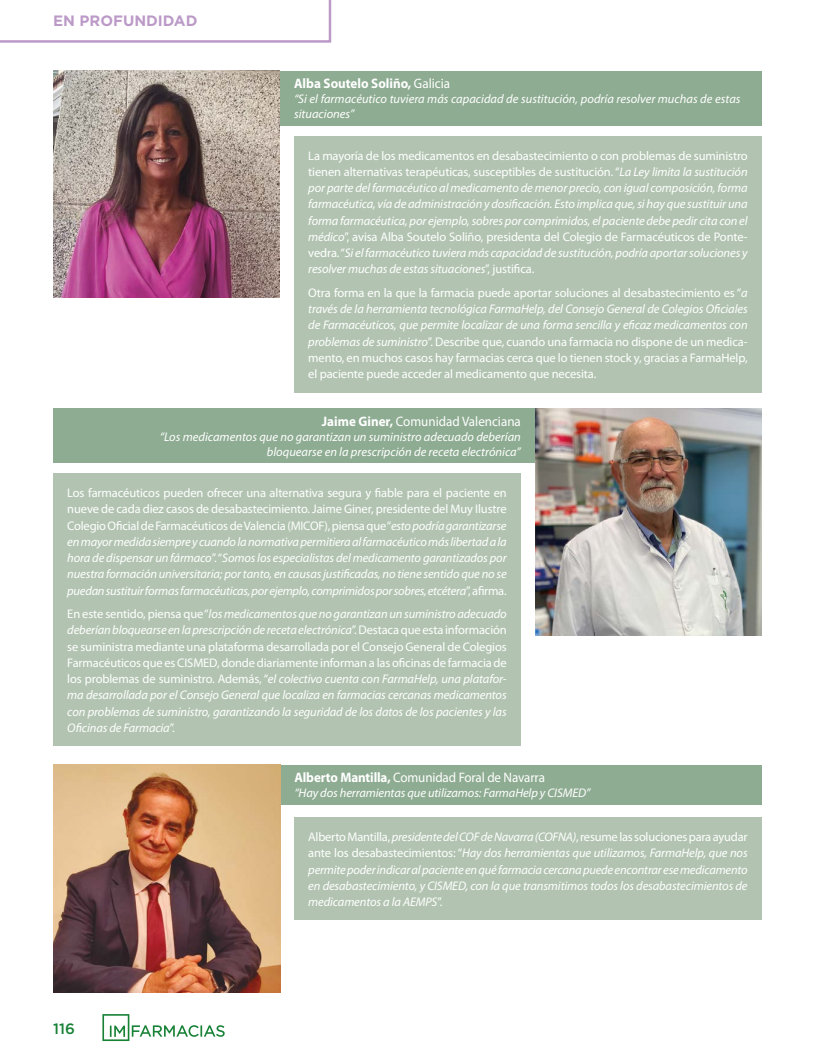
<style>
.page{position:relative;width:815px;height:1063px;background:#fff}
.page>*{position:absolute;margin:0;border:0;box-sizing:border-box;transform-origin:0 0}
.t1{font:700 15px "Gotham";color:#bc9ac8}
.t2{font:500 15px "Gotham";color:#178236}
.t3{font:13.75px "Myriad Pro";letter-spacing:-.01em;color:#fff;scale:.95 1}
.t4{font:700 13.75px "Myriad Pro";color:#fff;scale:.95 1}
.t5{font:italic 12.5px/16.2px "Myriad Pro";letter-spacing:-.01em;color:#fff;text-align:justify}
.t6{font:12.5px/16.2px "Myriad Pro";letter-spacing:-.01em;color:#fff;text-align:justify}
.s1{font-weight:400}
.s2{font-style:normal}
.s3{font-style:italic}
.s4{font-weight:700}
</style>
<div class="page">
<svg style="left:0;top:0;width:331px;height:43px"></svg>
<svg style="left:102px;top:1014px;width:123px;height:27px"></svg>
<div style="left:294px;top:136px;width:468px;height:256px;background:#b2c4b1"></div>
<div style="left:266px;top:71px;width:496px;height:54px;background:#8eac92"></div>
<img style="left:53px;top:71px;width:227px;height:227px">
<div style="left:294px;top:818px;width:468px;height:102px;background:#b2c4b1"></div>
<div style="left:266px;top:765px;width:496px;height:39px;background:#8eac92"></div>
<img style="left:53px;top:765px;width:227px;height:227px">
<div style="left:53px;top:474px;width:468px;height:272px;background:#b2c4b1"></div>
<div style="left:53px;top:408px;width:496px;height:55px;background:#8eac92"></div>
<img style="left:535px;top:408px;width:227px;height:227px">
<p class="t1" style="left:53px;top:12px;width:146px">EN PROFUNDIDAD</p>
<p class="t4" style="left:294px;top:75px;width:166px">Alba Soutelo Soliño, <span class="s1">Galicia</span></p>
<p class="t5" style="left:294px;top:91px;width:448px;line-height:15px">“Si el farmacéutico tuviera más capacidad de sustitución, podría resolver muchas de estas situaciones”</p>
<p class="t5" style="left:308px;top:147px;width:441px"><span class="s2">La mayoría de los medicamentos en desabastecimiento o con problemas de suministro tienen alternativas terapéuticas, susceptibles de sustitución. “</span>La Ley limita la sustitución por parte del farmacéutico al medicamento de menor precio, con igual composición, forma farmacéutica, vía de administración y dosificación. Esto implica que, si hay que sustituir una forma farmacéutica, por ejemplo, sobres por comprimidos, el paciente debe pedir cita con el médico<span class="s2">”, avisa Alba Soutelo Soliño, presidenta del Colegio de Farmacéuticos de Ponte&shy;vedra. “</span>Si el farmacéutico tuviera más capacidad de sustitución, podría aportar soluciones y resolver muchas de estas situaciones<span class="s2">”, justifica.</span></p>
<p class="t6" style="left:308px;top:284px;width:441px">Otra forma en la que la farmacia puede aportar soluciones al desabastecimiento es “<span class="s3">a través de la herramienta tecnológica FarmaHelp, del Consejo General de Colegios Oficiales de Farmacéuticos, que permite localizar de una forma sencilla y eficaz medicamentos con problemas de suministro</span>”. Describe que, cuando una farmacia no dispone de un medica&shy;mento, en muchos casos hay farmacias cerca que lo tienen stock y, gracias a FarmaHelp, el paciente puede acceder al medicamento que necesita.</p>
<p class="t3" style="left:322px;top:413px;width:211px"><span class="s4">Jaime Giner,</span> Comunidad Valenciana</p>
<p class="t5" style="left:160px;top:429px;width:363px;line-height:15px;text-align:right">“Los medicamentos que no garantizan un suministro adecuado deberían bloquearse en la prescripción de receta electrónica”</p>
<p class="t5" style="left:67px;top:485px;width:441px"><span class="s2">Los farmacéuticos pueden ofrecer una alternativa segura y fiable para el paciente en nueve de cada diez casos de desabastecimiento. Jaime Giner, presidente del Muy Ilustre Colegio Oficial de Farmacéuticos de Valencia (MICOF), piensa que “</span>esto podría garantizarse en mayor medida siempre y cuando la normativa permitiera al farmacéutico más libertad a la hora de dispensar un fármaco<span class="s2">”. “</span>Somos los especialistas del medicamento garantizados por nuestra formación universitaria; por tanto, en causas justificadas, no tiene sentido que no se puedan sustituir formas farmacéuticas, por ejemplo, comprimidos por sobres, etcétera<span class="s2">”, afirma.</span></p>
<p class="t5" style="left:67px;top:605px;width:441px"><span class="s2">En este sentido, piensa que “</span>los medicamentos que no garantizan un suministro adecuado deberían bloquearse en la prescripción de receta electrónica<span class="s2">”. Destaca que esta información se suministra mediante una plataforma desarrollada por el Consejo General de Colegios Farmacéuticos que es CISMED, donde diariamente informan a las oficinas de farmacia de los problemas de suministro. Además, “</span>el colectivo cuenta con FarmaHelp, una platafor&shy;ma desarrollada por el Consejo General que localiza en farmacias cercanas medicamentos con problemas de suministro, garantizando la seguridad de los datos de los pacientes y las Oficinas de Farmacia<span class="s2">”.</span></p>
<p class="t3" style="left:294px;top:769px;width:265px"><span class="s4">Alberto Mantilla,</span> Comunidad Foral de Navarra</p>
<p class="t5" style="left:294px;top:785px;width:297px">“Hay dos herramientas que utilizamos: FarmaHelp y CISMED”</p>
<p class="t2" style="left:53px;top:1018px;width:23px">116</p>
<p class="t5" style="left:308px;top:829px;width:441px"><span class="s2">Alberto Mantilla,</span> presidente del COF de Navarra (COFNA)<span class="s2">, resume las soluciones para ayudar ante los desabastecimientos: “</span>Hay dos herramientas que utilizamos, FarmaHelp, que nos permite poder indicar al paciente en qué farmacia cercana puede encontrar ese medicamento en desabastecimiento, y CISMED, con la que transmitimos todos los desabastecimientos de medicamentos a la AEMPS<span class="s2">”.</span></p>
</div>
